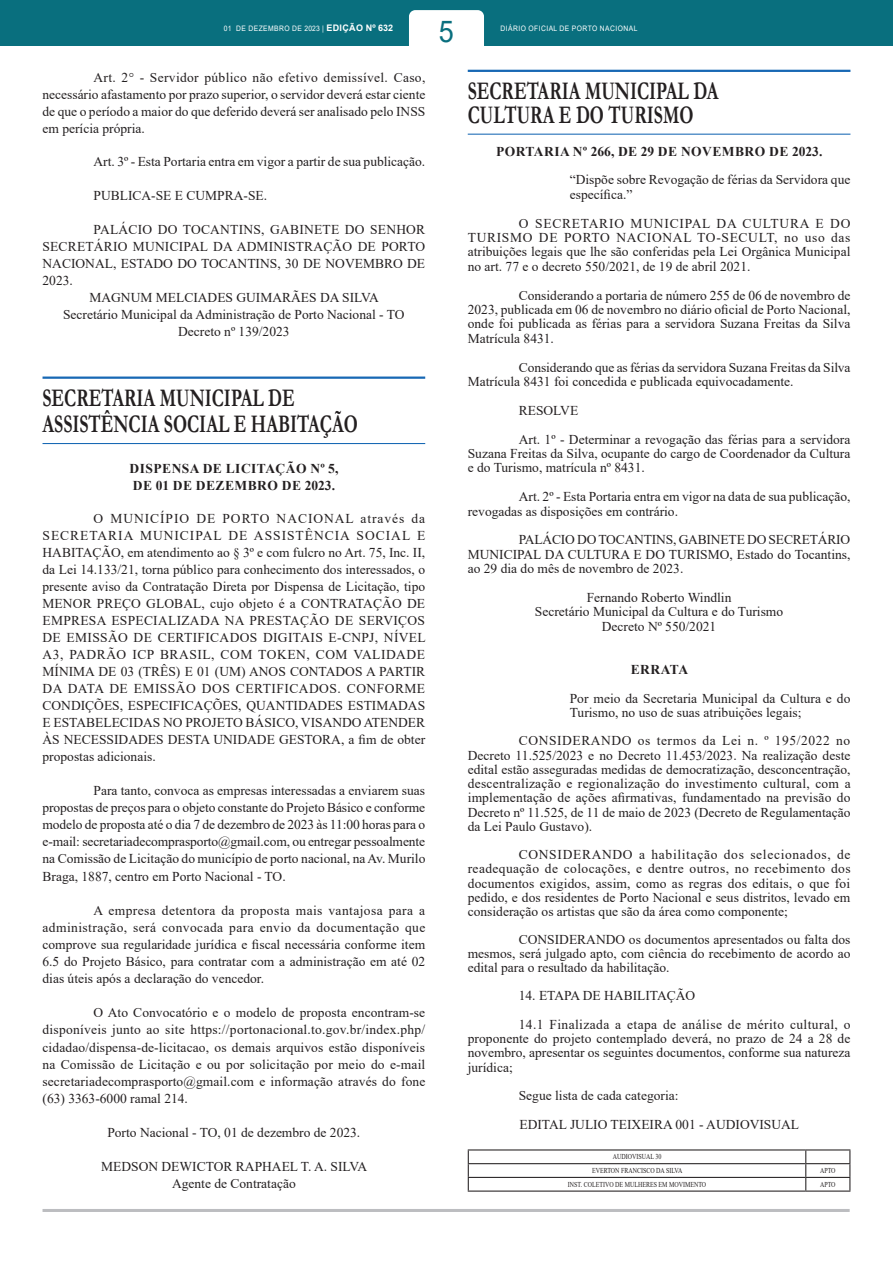
<style>
.page{position:relative;width:893px;height:1263px;background:#fff}
.page>*{position:absolute;margin:0;border:0;box-sizing:border-box;transform-origin:0 0}
.t1{font:30px "Arial";color:#096f7e;scale:.9 1}
.ChancelaOrgaos{font:700 25.5px/26px "Garamond";color:#231f20;scale:.7 1}
.TEXTO{font:13.5px/17px "Times New Roman";color:#231f20;text-align:justify}
.ASSINATURA{font:13.5px "Times New Roman";color:#231f20}
.EMENTA{font:13.5px/14.4px "Times New Roman";color:#231f20}
.TITULO{font:700 13.5px/17px "Times New Roman";letter-spacing:.035em;color:#231f20}
.TEXTOCELULA{font:7.5px "Times New Roman";color:#231f20;scale:.8 1}
.t2{font:7.5px "Arial";letter-spacing:.065em;color:#fff;scale:.9 1}
.s1{font-weight:700;font-size:9px}
</style>
<div class="page">
<div style="left:0;top:0;width:893px;height:46px;background:#096f7e"></div>
<div style="left:409px;top:10px;width:75px;height:57px;background:#fff;border-radius:6px"></div>
<hr style="left:43px;top:1209px;width:807px;height:3px;background:#bcbdc0">
<hr style="left:43px;top:376px;width:382px;height:3px;background:#1768b4">
<hr style="left:43px;top:443px;width:382px;height:1px;background:#1768b4">
<hr style="left:468px;top:70px;width:382px;height:2px;background:#1768b4">
<hr style="left:468px;top:134px;width:382px;height:1px;background:#1768b4">
<hr style="left:468px;top:1163px;width:338px;height:1px;background:#231f20">
<hr style="left:806px;top:1163px;width:44px;height:1px;background:#231f20">
<hr style="left:468px;top:1177px;width:338px;height:1px;background:#231f20">
<hr style="left:806px;top:1177px;width:44px;height:1px;background:#231f20">
<svg style="left:805px;top:1150px;width:1px;height:40px"></svg>
<hr style="left:468px;top:1190px;width:338px;height:1px;background:#231f20">
<hr style="left:806px;top:1190px;width:44px;height:1px;background:#231f20">
<hr style="left:468px;top:1149px;width:338px;height:1px;background:#231f20">
<hr style="left:806px;top:1149px;width:44px;height:1px;background:#231f20">
<svg style="left:468px;top:1150px;width:1px;height:40px"></svg>
<svg style="left:849px;top:1150px;width:1px;height:40px"></svg>
<h1 class="t1" style="left:439px;top:11px;width:18px">5</h1>
<p class="t2" style="left:224px;top:24px;width:190px">01 DE DEZEMBRO DE 2023 | <span class="s1">EDIÇÃO Nº 632</span></p>
<p class="t2" style="left:501px;top:24px;width:154px">DIÁRIO OFICIAL DE PORTO NACIONAL</p>
<p class="TEXTO" style="left:43px;top:68px;width:384px;text-indent:51px">Art. 2° - Servidor público não efetivo demissível. Caso, necessário afastamento por prazo superior, o servidor deverá estar ciente de que o período a maior do que deferido deverá ser analisado pelo INSS em perícia própria.</p>
<p class="TEXTO" style="left:94px;top:153px;width:333px">Art. 3º - Esta Portaria entra em vigor a partir de sua publicação.</p>
<p class="TEXTO" style="left:94px;top:187px;width:175px">PUBLICA-SE E CUMPRA-SE.</p>
<p class="TEXTO" style="left:43px;top:221px;width:384px;text-indent:51px">PALÁCIO DO TOCANTINS, GABINETE DO SENHOR SECRETÁRIO MUNICIPAL DA ADMINISTRAÇÃO DE PORTO NACIONAL, ESTADO DO TOCANTINS, 30 DE NOVEMBRO DE 2023.</p>
<p class="ASSINATURA" style="left:89px;top:288px;width:291px">MAGNUM MELCIADES GUIMARÃES DA SILVA</p>
<p class="ASSINATURA" style="left:63px;top:305px;width:343px">Secretário Municipal da Administração de Porto Nacional - TO</p>
<p class="ASSINATURA" style="left:178px;top:322px;width:113px">Decreto nº 139/2023</p>
<p class="ChancelaOrgaos" style="left:43px;top:385px;width:452px">SECRETARIA MUNICIPAL DE<br>ASSISTÊNCIA SOCIAL E HABITAÇÃO</p>
<p class="TITULO" style="left:130px;top:459px;width:210px">DISPENSA DE LICITAÇÃO Nº 5,<br>DE 01 DE DEZEMBRO DE 2023.</p>
<p class="TEXTO" style="left:43px;top:510px;width:385px;text-indent:51px">O MUNICÍPIO DE PORTO NACIONAL através da SECRETARIA MUNICIPAL DE ASSISTÊNCIA SOCIAL E HABITAÇÃO, em atendimento ao § 3º e com fulcro no Art. 75, Inc. II, da Lei 14.133/21, torna público para conhecimento dos interessados, o presente aviso da Contratação Direta por Dispensa de Licitação, tipo MENOR PREÇO GLOBAL, cujo objeto é a CONTRATAÇÃO DE EMPRESA ESPECIALIZADA NA PRESTAÇÃO DE SERVIÇOS DE EMISSÃO DE CERTIFICADOS DIGITAIS E-CNPJ, NÍVEL A3, PADRÃO ICP BRASIL, COM TOKEN, COM VALIDADE MÍNIMA DE 03 (TRÊS) E 01 (UM) ANOS CONTADOS A PARTIR DA DATA DE EMISSÃO DOS CERTIFICADOS. CONFORME CONDIÇÕES, ESPECIFICAÇÕES, QUANTIDADES ESTIMADAS E ESTABELECIDAS NO PROJETO BÁSICO, VISANDO ATENDER ÀS NECESSIDADES DESTA UNIDADE GESTORA, a fim de obter propostas adicionais.</p>
<p class="TEXTO" style="left:43px;top:781px;width:384px;text-indent:51px">Para tanto, convoca as empresas interessadas a enviarem suas propostas de preços para o objeto constante do Projeto Básico e conforme modelo de proposta até o dia 7 de dezembro de 2023 às 11:00 horas para o e-mail: secretariadecomprasporto@gmail.com, ou entregar pessoalmente na Comissão de Licitação do município de porto nacional, na Av. Murilo Braga, 1887, centro em Porto Nacional - TO.</p>
<p class="TEXTO" style="left:43px;top:901px;width:384px;text-indent:51px">A empresa detentora da proposta mais vantajosa para a administração, será convocada para envio da documentação que comprove sua regularidade jurídica e fiscal necessária conforme item 6.5 do Projeto Básico, para contratar com a administração em até 02 dias úteis após a declaração do vencedor.</p>
<p class="TEXTO" style="left:43px;top:1004px;width:384px;text-indent:51px">O Ato Convocatório e o modelo de proposta encontram-se disponíveis junto ao site https://portonacional.to.gov.br/index.php/ cidadao/dispensa-de-licitacao, os demais arquivos estão disponíveis na Comissão de Licitação e ou por solicitação por meio do e-mail secretariadecomprasporto@gmail.com e informação através do fone (63) 3363-6000 ramal 214.</p>
<p class="ASSINATURA" style="left:107px;top:1123px;width:254px">Porto Nacional - TO, 01 de dezembro de 2023.</p>
<p class="ASSINATURA" style="left:101px;top:1157px;width:268px">MEDSON DEWICTOR RAPHAEL T. A. SILVA</p>
<p class="ASSINATURA" style="left:172px;top:1174px;width:125px">Agente de Contratação</p>
<p class="ChancelaOrgaos" style="left:468px;top:80px;width:360px;line-height:23.4px">SECRETARIA MUNICIPAL DA<br>CULTURA E DO TURISMO</p>
<p class="TITULO" style="left:496px;top:142px;width:328px">PORTARIA Nº 266, DE 29 DE NOVEMBRO DE 2023.</p>
<p class="EMENTA" style="left:570px;top:172px;width:282px">“Dispõe sobre Revogação de férias da Servidora que específica.”</p>
<p class="TEXTO" style="left:468px;top:215px;width:384px;line-height:14.4px;text-indent:51px">O SECRETARIO MUNICIPAL DA CULTURA E DO TURISMO DE PORTO NACIONAL TO-SECULT, no uso das atribuições legais que lhe são conferidas pela Lei Orgânica Municipal no art. 77 e o decreto 550/2021, de 19 de abril 2021.</p>
<p class="TEXTO" style="left:468px;top:287px;width:384px;line-height:14.4px;text-indent:51px">Considerando a portaria de número 255 de 06 de novembro de 2023, publicada em 06 de novembro no diário oficial de Porto Nacional, onde foi publicada as férias para a servidora Suzana Freitas da Silva Matrícula 8431.</p>
<p class="TEXTO" style="left:468px;top:359px;width:384px;line-height:14.4px;text-indent:51px">Considerando que as férias da servidora Suzana Freitas da Silva<br>Matrícula 8431 foi concedida e publicada equivocadamente.</p>
<p class="TEXTO" style="left:519px;top:401px;width:61px">RESOLVE</p>
<p class="TEXTO" style="left:468px;top:431px;width:384px;line-height:14.4px;text-indent:51px">Art. 1º - Determinar a revogação das férias para a servidora Suzana Freitas da Silva, ocupante do cargo de Coordenador da Cultura e do Turismo, matrícula nº 8431.</p>
<p class="TEXTO" style="left:468px;top:489px;width:384px;line-height:14.4px;text-indent:51px">Art. 2º - Esta Portaria entra em vigor na data de sua publicação, revogadas as disposições em contrário.</p>
<p class="TEXTO" style="left:468px;top:532px;width:384px;line-height:14.4px;text-indent:51px">PALÁCIO DO TOCANTINS, GABINETE DO SECRETÁRIO MUNICIPAL DA CULTURA E DO TURISMO, Estado do Tocantins, ao 29 dia do mês de novembro de 2023.</p>
<p class="ASSINATURA" style="left:587px;top:588px;width:146px">Fernando Roberto Windlin</p>
<p class="ASSINATURA" style="left:535px;top:602px;width:250px">Secretário Municipal da Cultura e do Turismo</p>
<p class="ASSINATURA" style="left:602px;top:617px;width:116px">Decreto Nº 550/2021</p>
<p class="TITULO" style="left:631px;top:661px;width:59px">ERRATA</p>
<p class="EMENTA" style="left:570px;top:691px;width:282px">Por meio da Secretaria Municipal da Cultura e do<br>Turismo, no uso de suas atribuições legais;</p>
<p class="TEXTO" style="left:468px;top:733px;width:384px;line-height:14.2px;text-indent:51px">CONSIDERANDO os termos da Lei n. º 195/2022 no Decreto 11.525/2023 e no Decreto 11.453/2023. Na realização deste edital estão asseguradas medidas de democratização, desconcentração, descentralização e regionalização do investimento cultural, com a implementação de ações afirmativas, fundamentado na previsão do Decreto nº 11.525, de 11 de maio de 2023 (Decreto de Regulamentação da Lei Paulo Gustavo).</p>
<p class="TEXTO" style="left:468px;top:847px;width:384px;line-height:14.1px;text-indent:51px">CONSIDERANDO a habilitação dos selecionados, de readequação de colocações, e dentre outros, no recebimento dos documentos exigidos, assim, como as regras dos editais, o que foi pedido, e dos residentes de Porto Nacional e seus distritos, levado em consideração os artistas que são da área como componente;</p>
<p class="TEXTO" style="left:468px;top:932px;width:384px;line-height:14.1px;text-indent:51px">CONSIDERANDO os documentos apresentados ou falta dos mesmos, será julgado apto, com ciência do recebimento de acordo ao edital para o resultado da habilitação.</p>
<p class="TEXTO" style="left:519px;top:987px;width:178px">14. ETAPA DE HABILITAÇÃO</p>
<p class="TEXTO" style="left:468px;top:1017px;width:384px;line-height:14.2px;text-indent:51px">14.1 Finalizada a etapa de análise de mérito cultural, o proponente do projeto contemplado deverá, no prazo de 24 a 28 de novembro, apresentar os seguintes documentos, conforme sua natureza jurídica;</p>
<p class="TEXTO" style="left:519px;top:1087px;width:161px">Segue lista de cada categoria:</p>
<p class="ASSINATURA" style="left:519px;top:1115px;width:281px">EDITAL JULIO TEIXEIRA 001 - AUDIOVISUAL</p>
<p class="TEXTOCELULA" style="left:613px;top:1151px;width:62px">AUDIOVISUAL 30</p>
<p class="TEXTOCELULA" style="left:592px;top:1165px;width:114px">EVERTON FRANCISCO DA SILVA</p>
<p class="TEXTOCELULA" style="left:820px;top:1165px;width:21px">APTO</p>
<p class="TEXTOCELULA" style="left:568px;top:1179px;width:175px">INST. COLETIVO DE MULHERES EM MOVIMENTO</p>
<p class="TEXTOCELULA" style="left:820px;top:1179px;width:21px">APTO</p>
</div>
